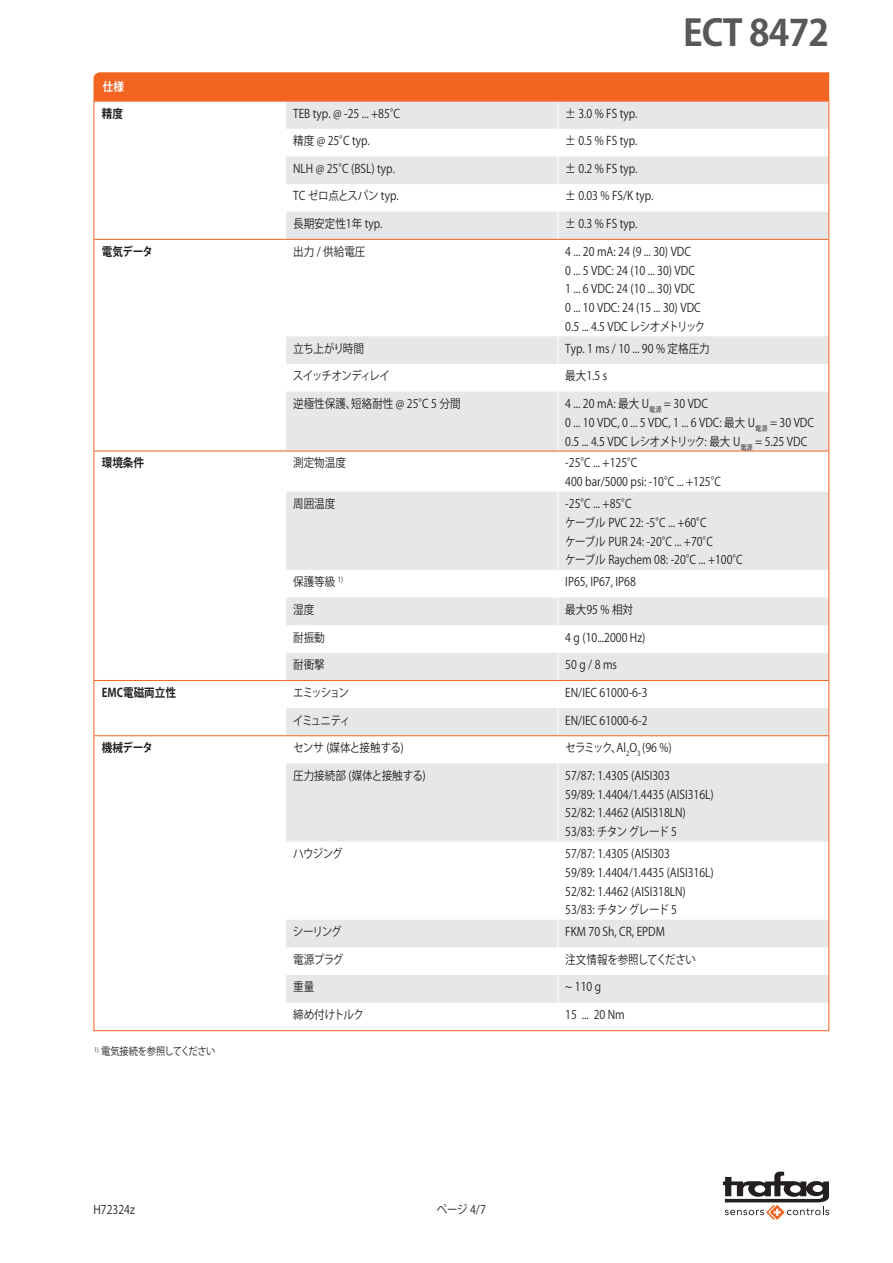
<style>
.page{position:relative;width:893px;height:1263px;background:#fff}
.page>*{position:absolute;margin:0;border:0;box-sizing:border-box;transform-origin:0 0}
.t1{font:700 36px "Koz Go Pro";letter-spacing:-.02em;color:#57585a}
.t2{font:12px/18.8px "Koz Go Pro";color:#231f20;scale:.88 1}
.t3{font:700 12px "Koz Go Pro";color:#231f20;scale:.88 1}
.t4{font:12px "Koz Go Pro";letter-spacing:-.04em;color:#231f20;scale:.88 1}
.t5{font:12px "Koz Go Pro";letter-spacing:-.095em;color:#231f20;scale:.88 1}
.t6{font:12px "Koz Go Pro";letter-spacing:-.02em;color:#231f20;scale:.88 1}
.t7{font:12px "Koz Go Pro";letter-spacing:-.025em;color:#231f20;scale:.88 1}
.t8{font:12px "Koz Go Pro";letter-spacing:-.08em;color:#231f20;scale:.88 1}
.t9{font:12px "Koz Go Pro";letter-spacing:-.035em;color:#231f20;scale:.88 1}
.t10{font:700 12px "Koz Go Pro";color:#fff;scale:.88 1}
.t11{font:10.5px "Koz Go Pro";letter-spacing:-.025em;color:#231f20;scale:.88 1}
</style>
<div class="page">
<svg style="left:723px;top:1171px;width:106px;height:49px"></svg>
<svg style="left:286px;top:336px;width:541px;height:667px;fill:#e6e7e9"></svg>
<svg style="left:94px;top:72px;width:735px;height:167px"></svg>
<svg style="left:557px;top:336px;width:1px;height:56px"></svg>
<hr style="left:557px;top:392px;width:1px;height:59px;background:#fff">
<hr style="left:557px;top:451px;width:1px;height:41px;background:#fff">
<hr style="left:557px;top:492px;width:1px;height:78px;background:#fff">
<svg style="left:557px;top:570px;width:1px;height:193px"></svg>
<hr style="left:557px;top:763px;width:1px;height:78px;background:#fff">
<hr style="left:557px;top:841px;width:1px;height:79px;background:#fff">
<svg style="left:557px;top:920px;width:1px;height:83px"></svg>
<hr style="left:94px;top:239px;width:192px;height:1px;background:#f36421">
<hr style="left:286px;top:239px;width:272px;height:1px;background:#f36421">
<hr style="left:558px;top:239px;width:270px;height:1px;background:#f36421">
<hr style="left:94px;top:451px;width:192px;height:1px;background:#f36421">
<hr style="left:286px;top:451px;width:272px;height:1px;background:#f36421">
<hr style="left:558px;top:451px;width:270px;height:1px;background:#f36421">
<hr style="left:94px;top:680px;width:192px;height:1px;background:#f36421">
<hr style="left:286px;top:680px;width:272px;height:1px;background:#f36421">
<hr style="left:558px;top:680px;width:270px;height:1px;background:#f36421">
<hr style="left:94px;top:735px;width:192px;height:1px;background:#f36421">
<hr style="left:286px;top:735px;width:272px;height:1px;background:#f36421">
<hr style="left:558px;top:735px;width:270px;height:1px;background:#f36421">
<h1 class="t1" style="left:683px;top:10px;width:148px">ECT 8472</h1>
<p class="t10" style="left:103px;top:79px;width:26px">仕様</p>
<p class="t3" style="left:102px;top:105px;width:26px">精度</p>
<p class="t2" style="left:293px;top:104px;width:123px">TEB typ. @ -25 ... +85°C</p>
<p class="t2" style="left:565px;top:104px;width:84px">± 3.0 % FS typ.</p>
<p class="t2" style="left:293px;top:132px;width:89px">精度 @ 25°C typ.</p>
<p class="t2" style="left:565px;top:132px;width:84px">± 0.5 % FS typ.</p>
<p class="t2" style="left:293px;top:159px;width:117px">NLH @ 25°C (BSL) typ.</p>
<p class="t2" style="left:565px;top:159px;width:84px">± 0.2 % FS typ.</p>
<p class="t6" style="left:293px;top:188px;width:122px">TC ゼロ点とスパン typ.</p>
<p class="t2" style="left:565px;top:187px;width:102px">± 0.03 % FS/K typ.</p>
<p class="t2" style="left:293px;top:215px;width:103px">長期安定性1年 typ.</p>
<p class="t2" style="left:565px;top:215px;width:84px">± 0.3 % FS typ.</p>
<p class="t3" style="left:102px;top:244px;width:60px">電気データ</p>
<p class="t2" style="left:293px;top:242px;width:84px">出力 / 供給電圧</p>
<p class="t2" style="left:565px;top:242px;width:161px">4 ... 20 mA: 24 (9 ... 30) VDC<br>0 ... 5 VDC: 24 (10 ... 30) VDC<br>1 ... 6 VDC: 24 (10 ... 30) VDC<br>0 ... 10 VDC: 24 (15 ... 30) VDC<br>0.5 ... 4.5 VDC レシオメトリック</p>
<p class="t4" style="left:293px;top:341px;width:82px">立ち上がり時間</p>
<p class="t2" style="left:565px;top:339px;width:166px">Typ. 1 ms / 10 ... 90 % 定格圧力</p>
<p class="t8" style="left:293px;top:368px;width:112px">スイッチオンディレイ</p>
<p class="t2" style="left:565px;top:367px;width:49px">最大1.5 s</p>
<p class="t2" style="left:293px;top:394px;width:192px">逆極性保護、短絡耐性 @ 25°C 5 分間</p>
<p class="t2" style="left:565px;top:394px;width:284px">4 ... 20 mA: 最大 U<sub>電源</sub> = 30 VDC<br>0 ... 10 VDC, 0 ... 5 VDC, 1 ... 6 VDC: 最大 U<sub>電源</sub> = 30 VDC<br>0.5 ... 4.5 VDC レシオメトリック: 最大 U<sub>電源</sub> = 5.25 VDC</p>
<p class="t3" style="left:102px;top:455px;width:49px">環境条件</p>
<p class="t2" style="left:293px;top:454px;width:61px">測定物温度</p>
<p class="t2" style="left:565px;top:454px;width:178px">-25°C ... +125°C<br>400 bar/5000 psi: -10°C ... +125°C</p>
<p class="t2" style="left:293px;top:495px;width:50px">周囲温度</p>
<p class="t2" style="left:565px;top:495px;width:203px">-25°C ... +85°C<br>ケーブル PVC 22: -5°C ... +60°C<br>ケーブル PUR 24: -20°C ... +70°C<br>ケーブル Raychem 08: -20°C ... +100°C</p>
<p class="t2" style="left:293px;top:573px;width:58px">保護等級 <sup>1)</sup></p>
<p class="t2" style="left:565px;top:573px;width:82px">IP65, IP67, IP68</p>
<p class="t2" style="left:293px;top:600px;width:26px">湿度</p>
<p class="t2" style="left:565px;top:600px;width:79px">最大95 % 相対</p>
<p class="t2" style="left:293px;top:628px;width:37px">耐振動</p>
<p class="t2" style="left:565px;top:628px;width:93px">4 g (10...2000 Hz)</p>
<p class="t2" style="left:293px;top:656px;width:37px">耐衝撃</p>
<p class="t2" style="left:565px;top:656px;width:60px">50 g / 8 ms</p>
<p class="t3" style="left:102px;top:685px;width:86px">EMC電磁両立性</p>
<p class="t2" style="left:293px;top:683px;width:65px">エミッション</p>
<p class="t2" style="left:565px;top:683px;width:95px">EN/IEC 61000-6-3</p>
<p class="t2" style="left:293px;top:711px;width:67px">イミュニティ</p>
<p class="t2" style="left:565px;top:711px;width:95px">EN/IEC 61000-6-2</p>
<p class="t3" style="left:102px;top:740px;width:60px">機械データ</p>
<p class="t4" style="left:293px;top:740px;width:127px">センサ (媒体と接触する)</p>
<p class="t5" style="left:565px;top:740px;width:123px">セラミック、Al<sub>2</sub>O<sub>3</sub> (96 %)</p>
<p class="t2" style="left:293px;top:766px;width:152px">圧力接続部 (媒体と接触する)</p>
<p class="t2" style="left:565px;top:766px;width:170px">57/87: 1.4305 (AISI303<br>59/89: 1.4404/1.4435 (AISI316L)<br>52/82: 1.4462 (AISI318LN)<br>53/83: チタン グレード 5</p>
<p class="t2" style="left:293px;top:844px;width:58px">ハウジング</p>
<p class="t2" style="left:565px;top:844px;width:170px">57/87: 1.4305 (AISI303<br>59/89: 1.4404/1.4435 (AISI316L)<br>52/82: 1.4462 (AISI318LN)<br>53/83: チタン グレード 5</p>
<p class="t2" style="left:293px;top:923px;width:57px">シーリング</p>
<p class="t2" style="left:565px;top:923px;width:115px">FKM 70 Sh, CR, EPDM</p>
<p class="t2" style="left:293px;top:950px;width:59px">電源プラグ</p>
<p class="t7" style="left:565px;top:952px;width:150px">注文情報を参照してください</p>
<p class="t2" style="left:293px;top:978px;width:26px">重量</p>
<p class="t2" style="left:565px;top:978px;width:42px">~ 110 g</p>
<p class="t9" style="left:293px;top:1007px;width:82px">締め付けトルク</p>
<p class="t2" style="left:565px;top:1006px;width:69px">15 ... 20 Nm</p>
<p class="t11" style="left:94px;top:1044px;width:139px"><sup>1)</sup> 電気接続を参照してください</p>
<p class="t2" style="left:94px;top:1200px;width:48px">H72324z</p>
<p class="t2" style="left:437px;top:1201px;width:58px">ページ 4/7</p>
</div>
